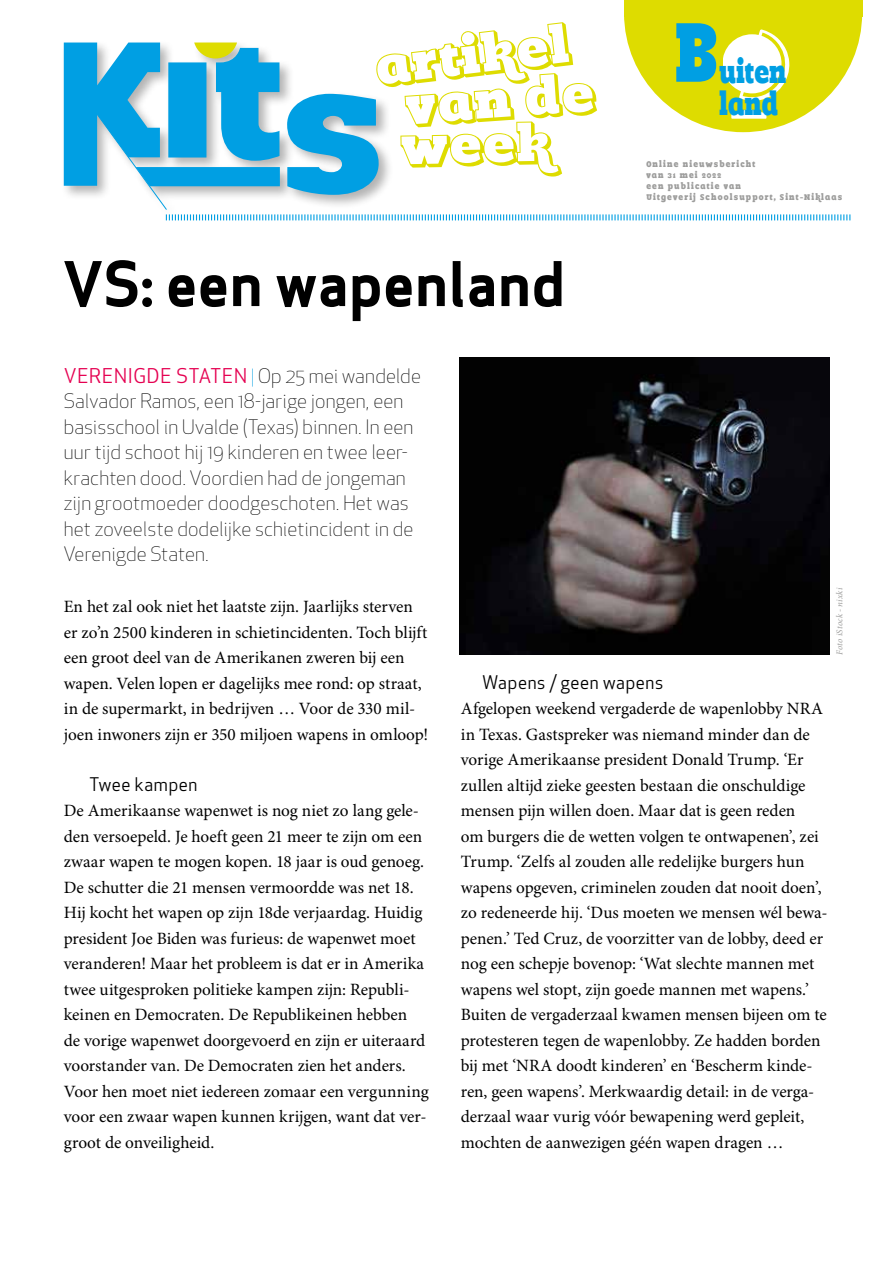
<style>
.page{position:relative;width:893px;height:1263px;background:#fff}
.page>*{position:absolute;margin:0;border:0;box-sizing:border-box;transform-origin:0 0}
.t1{font:91.35px "Romeral";color:#009fe3;scale:.75 1}
.t2{font:60px "Apex Sans Bold T";color:#000}
.t3{font:32.25px/32.2px "Romeral";color:#009fe3;scale:.75 1}
.t4{font:300 19.5px/25.5px "Apex New";letter-spacing:.005em;color:#000}
.t5{font:19.5px "Apex Sans";color:#e50051}
.t6{font:18px "Apex Sans";color:#000}
.t7{font:17.25px/25.5px "Minion Pro";letter-spacing:-.005em;color:#000}
.t8{font:9px/10.8px "Romeral";letter-spacing:.15em;color:#9d9d9c;scale:.85 1}
.t9{font:italic 9px "Minion Pro";letter-spacing:.02em;color:#9d9d9c}
.s1{font-family:"Apex New";font-weight:300;font-size:18px;color:#009fe3}
.s2{font-family:"Apex New";font-weight:300;color:#000}
</style>
<div class="page">
<svg style="left:64px;top:16px;width:798px;height:205px"></svg>
<div style="left:624px;top:0;width:238px;height:16px;background:#dedc00"></div>
<img style="left:459px;top:357px;width:370px;height:298px">
<h1 class="t1" style="left:675px;top:-2px;width:59px">B</h1>
<h3 class="t3" style="left:719px;top:56px;width:91px">uiten land</h3>
<h2 class="t2" style="left:63px;top:245px;width:504px">VS: een wapenland</h2>
<p class="t8" style="left:646px;top:159px;width:232px">Online nieuwsbericht<br>van 31 mei 2022<br>een publicatie van<br>Uitgeverij Schoolsupport, Sint-Niklaas</p>
<p class="t5" style="left:64px;top:359px;width:359px">VERENIGDE STATEN <span class="s1">|</span> <span class="s2">Op 25 mei wandelde</span></p>
<p class="t4" style="left:64px;top:388px;width:351px">Salvador Ramos, een 18-jarige jongen, een basisschool in Uvalde (Texas) binnen. In een uur tijd schoot hij 19 kinderen en twee leer&shy;krachten dood. Voordien had de jongeman zijn grootmoeder doodgeschoten. Het was het zoveelste dodelijke schietincident in de Verenigde Staten.</p>
<p class="t7" style="left:64px;top:594px;width:366px">En het zal ook niet het laatste zijn. Jaarlijks sterven er zo’n 2500 kinderen in schietincidenten. Toch blijft een groot deel van de Amerikanen zweren bij een wapen. Velen lopen er dagelijks mee rond: op straat, in de supermarkt, in bedrijven … Voor de 330 mil&shy;joen inwoners zijn er 350 miljoen wapens in omloop!</p>
<p class="t6" style="left:89px;top:769px;width:110px">Twee kampen</p>
<p class="t7" style="left:64px;top:798px;width:367px">De Amerikaanse wapenwet is nog niet zo lang gele&shy;den versoepeld. Je hoeft geen 21 meer te zijn om een zwaar wapen te mogen kopen. 18 jaar is oud genoeg.<br>De schutter die 21 mensen vermoordde was net 18.<br>Hij kocht het wapen op zijn 18de verjaardag. Huidig president Joe Biden was furieus: de wapenwet moet veranderen! Maar het probleem is dat er in Amerika twee uitgesproken politieke kampen zijn: Republi&shy;keinen en Democraten. De Republikeinen hebben<br>de vorige wapenwet doorgevoerd en zijn er uiteraard voorstander van. De Democraten zien het anders.<br>Voor hen moet niet iedereen zomaar een vergunning voor een zwaar wapen kunnen krijgen, want dat ver&shy;groot de onveiligheid.</p>
<p class="t6" style="left:482px;top:667px;width:183px">Wapens / geen wapens</p>
<p class="t7" style="left:461px;top:696px;width:368px">Afgelopen weekend vergaderde de wapenlobby NRA in Texas. Gastspreker was niemand minder dan de vorige Amerikaanse president Donald Trump. ‘Er zullen altijd zieke geesten bestaan die onschuldige mensen pijn willen doen. Maar dat is geen reden<br>om burgers die de wetten volgen te ontwapenen’, zei Trump. ‘Zelfs al zouden alle redelijke burgers hun wapens opgeven, criminelen zouden dat nooit doen’, zo redeneerde hij. ‘Dus moeten we mensen wél bewa&shy;penen.’ Ted Cruz, de voorzitter van de lobby, deed er nog een schepje bovenop: ‘Wat slechte mannen met wapens wel stopt, zijn goede mannen met wapens.’ Buiten de vergaderzaal kwamen mensen bijeen om te protesteren tegen de wapenlobby. Ze hadden borden bij met ‘NRA doodt kinderen’ en ‘Bescherm kinde&shy;ren, geen wapens’. Merkwaardig detail: in de verga&shy;derzaal waar vurig vóór bewapening werd gepleit, mochten de aanwezigen géén wapen dragen …</p>
<p class="t9" style="left:834px;top:655px;width:68px;rotate:-90deg">Foto iStock - nixki</p>
</div>
